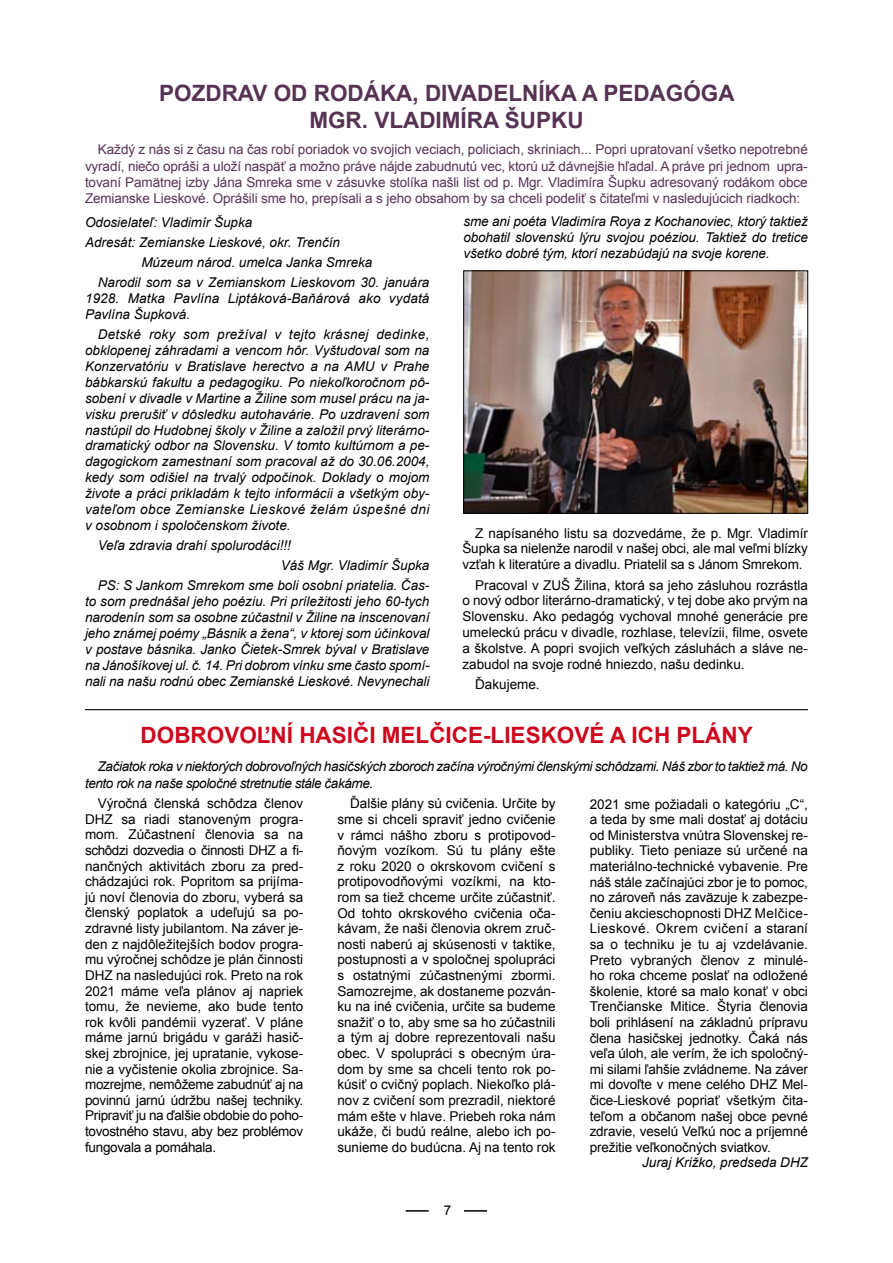
<style>
.page{position:relative;width:893px;height:1263px;background:#fff}
.page>*{position:absolute;margin:0;border:0;box-sizing:border-box;transform-origin:0 0}
.t1{font:700 22.5px/26.7px "Arial";color:#573353}
.t2{font:700 22.5px "Arial";color:#cd071e}
.t3{font:13.5px/15.6px "Arial";letter-spacing:-.01em;color:#000;text-align:justify}
.t4{font:italic 13.5px/15.9px "Arial";color:#000;text-align:justify}
.t5{font:13.5px/16.2px "Arial";letter-spacing:-.01em;color:#573353;text-align:justify}
.t6{font:italic 13.5px/16.2px "Arial";letter-spacing:-.03em;color:#000}
</style>
<div class="page">
<svg style="left:406px;top:1210px;width:23px;height:1px"></svg>
<svg style="left:464px;top:1210px;width:23px;height:1px"></svg>
<hr style="left:85px;top:709px;width:723px;height:1px;background:#000">
<img style="left:465px;top:273px;width:341px;height:238px">
<div style="left:463px;top:271px;width:345px;height:242px;border:1px solid #000"></div>
<h1 class="t1" style="left:159px;top:81px;width:16px">POZD</h1>
<h1 class="t1" style="left:309px;top:81px;width:427px;text-indent:-88px">RAV OD RODÁKA, DIVADEL NÍKA A PEDAGÓGA<br>MGR. VLADIMÍRA ŠUPKU</h1>
<p class="t5" style="left:85px;top:142px;width:724px;text-indent:13px">Každý z nás si z času na čas robí poriadok vo svojich veciach, policiach, skriniach... Popri upratovaní všetko nepotrebné vyradí, niečo opráši a uloží naspäť a možno práve nájde zabudnutú vec, ktorú už dávnejšie hľadal. A práve pri jednom upra&shy;tovaní Pamätnej izby Jána Smreka sme v zásuvke stolíka našli list od p. Mgr. Vladimíra Šupku adresovaný rodákom obce Zemianske Lieskové. Oprášili sme ho, prepísali a s jeho obsahom by sa chceli podeliť s čitateľmi v nasledujúcich riadkoch:</p>
<p class="t4" style="left:85px;top:214px;width:169px">Odosielateľ: Vladimír Šupka</p>
<p class="t4" style="left:85px;top:234px;width:257px">Adresát: Zemianske Lieskové, okr. Trenčín</p>
<p class="t4" style="left:141px;top:254px;width:233px">Múzeum národ. umelca Janka Smreka</p>
<p class="t4" style="left:98px;top:275px;width:333px">Narodil som sa v Zemianskom Lieskovom 30. januára</p>
<p class="t4" style="left:85px;top:291px;width:346px">1928. Matka Pavlína Liptáková-Baňárová ako vydatá<br>Pavlína Šupková.</p>
<p class="t4" style="left:85px;top:327px;width:346px;text-indent:13px">Detské roky som prežíval v tejto krásnej dedinke, obklopenej záhradami a vencom hôr. Vyštudoval som na Konzervatóriu v Bratislave herectvo a na AMU v Prahe bábkarskú fakultu a pedagogiku. Po niekoľkoročnom pô&shy;sobení v divadle v Martine a Žiline som musel prácu na ja&shy;visku prerušiť v dôsledku autohavárie. Po uzdravení som nastúpil do Hudobnej školy v Žiline a založil prvý literárno&shy;dramatický odbor na Slovensku. V tomto kultúrnom a pe&shy;dagogickom zamestnaní som pracoval až do 30.06.2004, kedy som odišiel na trvalý odpočinok. Doklady o mojom živote a práci prikladám k tejto informácii a všetkým oby&shy;vateľom obce Zemianske Lieskové želám úspešné dni v osobnom i spoločenskom živote.</p>
<p class="t4" style="left:98px;top:538px;width:195px">Veľa zdravia drahí spolurodáci!!!</p>
<p class="t4" style="left:281px;top:558px;width:150px">Váš Mgr. Vladimír Šupka</p>
<p class="t4" style="left:98px;top:578px;width:333px">PS: S Jankom Smrekom sme boli osobní priatelia. Čas-</p>
<p class="t4" style="left:85px;top:594px;width:346px">to som prednášal jeho poéziu. Pri príležitosti jeho 60-tych narodenín som sa osobne zúčastnil v Žiline na inscenovaní jeho známej poémy „Básnik a žena“, v ktorej som účinkoval v postave básnika. Janko Čietek-Smrek býval v Bratislave na Jánošíkovej ul. č. 14. Pri dobrom vínku sme často spomí&shy;nali na našu rodnú obec Zemianské Lieskové. Nevynechali</p>
<p class="t4" style="left:463px;top:214px;width:346px">sme ani poéta Vladimíra Roya z Kochanoviec, ktorý taktiež obohatil slovenskú lýru svojou poéziou. Taktiež do tretice všetko dobré tým, ktorí nezabúdajú na svoje korene.</p>
<p class="t3" style="left:462px;top:525px;width:347px;text-indent:13px">Z napísaného listu sa dozvedáme, že p. Mgr. Vladimír Šupka sa nielenže narodil v našej obci, ale mal veľmi blízky vzťah k literatúre a divadlu. Priatelil sa s Jánom Smrekom.</p>
<p class="t3" style="left:462px;top:577px;width:347px;text-indent:13px">Pracoval v ZUŠ Žilina, ktorá sa jeho zásluhou rozrástla o nový odbor literárno-dramatický, v tej dobe ako prvým na Slovensku. Ako pedagóg vychoval mnohé generácie pre umeleckú prácu v divadle, rozhlase, televízii, filme, osvete a školstve. A popri svojich veľkých zásluhách a sláve ne&shy;zabudol na svoje rodné hniezdo, našu dedinku.</p>
<p class="t3" style="left:475px;top:677px;width:66px">Ďakujeme.</p>
<h1 class="t2" style="left:141px;top:720px;width:614px">DOBROVOĽNÍ HASIČI MELČICE-LIESKOVÉ A ICH PLÁNY</h1>
<p class="t6" style="left:85px;top:759px;width:724px;text-indent:13px">Začiatok roka v niektorých dobrovoľných hasičských zboroch začína výročnými členskými schôdzami. Náš zbor to taktiež má. No tento rok na naše spoločné stretnutie stále čakáme.</p>
<p class="t3" style="left:85px;top:796px;width:220px;text-indent:13px">Výročná členská schôdza členov DHZ sa riadi stanoveným progra&shy;mom. Zúčastnení členovia sa na schôdzi dozvedia o činnosti DHZ a fi&shy;nančných aktivitách zboru za pred&shy;chádzajúci rok. Popritom sa prijíma&shy;jú noví členovia do zboru, vyberá sa členský poplatok a udeľujú sa po&shy;zdravné listy jubilantom. Na záver je&shy;den z najdôležitejších bodov progra&shy;mu výročnej schôdze je plán činnosti DHZ na nasledujúci rok. Preto na rok 2021 máme veľa plánov aj napriek tomu, že nevieme, ako bude tento rok kvôli pandémii vyzerať. V pláne máme jarnú brigádu v garáži hasič&shy;skej zbrojnice, jej upratanie, vykose&shy;nie a vyčistenie okolia zbrojnice. Sa&shy;mozrejme, nemôžeme zabudnúť aj na povinnú jarnú údržbu našej techniky.<br>Pripraviť ju na ďalšie obdobie do poho&shy;tovostného stavu, aby bez problémov fungovala a pomáhala.</p>
<p class="t3" style="left:337px;top:796px;width:220px;text-indent:13px">Ďalšie plány sú cvičenia. Určite by sme si chceli spraviť jedno cvičenie v rámci nášho zboru s protipovod&shy;ňovým vozíkom. Sú tu plány ešte z roku 2020 o okrskovom cvičení s protipovodňovými vozíkmi, na kto&shy;rom sa tiež chceme určite zúčastniť.<br>Od tohto okrskového cvičenia oča&shy;kávam, že naši členovia okrem zruč&shy;nosti naberú aj skúsenosti v taktike, postupnosti a v spoločnej spolupráci s ostatnými zúčastnenými zbormi.<br>Samozrejme, ak dostaneme pozván&shy;ku na iné cvičenia, určite sa budeme snažiť o to, aby sme sa ho zúčastnili a tým aj dobre reprezentovali našu obec. V spolupráci s obecným úra&shy;dom by sme sa chceli tento rok po&shy;kúsiť o cvičný poplach. Niekoľko plá&shy;nov z cvičení som prezradil, niektoré mám ešte v hlave. Priebeh roka nám ukáže, či budú reálne, alebo ich po&shy;sunieme do budúcna. Aj na tento rok</p>
<p class="t3" style="left:590px;top:796px;width:220px">2021 sme požiadali o kategóriu „C“, a teda by sme mali dostať aj dotáciu od Ministerstva vnútra Slovenskej re&shy;publiky. Tieto peniaze sú určené na materiálno-technické vybavenie. Pre náš stále začínajúci zbor je to pomoc, no zároveň nás zaväzuje k zabezpe&shy;čeniu akcieschopnosti DHZ Melčice-Lieskové. Okrem cvičení a staraní sa o techniku je tu aj vzdelávanie.<br>Preto vybraných členov z minulé&shy;ho roka chceme poslať na odložené školenie, ktoré sa malo konať v obci Trenčianske Mitice. Štyria členovia boli prihlásení na základnú prípravu člena hasičskej jednotky. Čaká nás veľa úloh, ale verím, že ich spoločný&shy;mi silami ľahšie zvládneme. Na záver mi dovoľte v mene celého DHZ Mel&shy;čice-Lieskové popriať všetkým čita&shy;teľom a občanom našej obce pevné zdravie, veselú Veľkú noc a príjemné prežitie veľkonočných sviatkov.</p>
<p class="t4" style="left:642px;top:1155px;width:167px">Juraj Križko, predseda DHZ</p>
<p class="t3" style="left:444px;top:1203px;width:9px">7</p>
</div>
